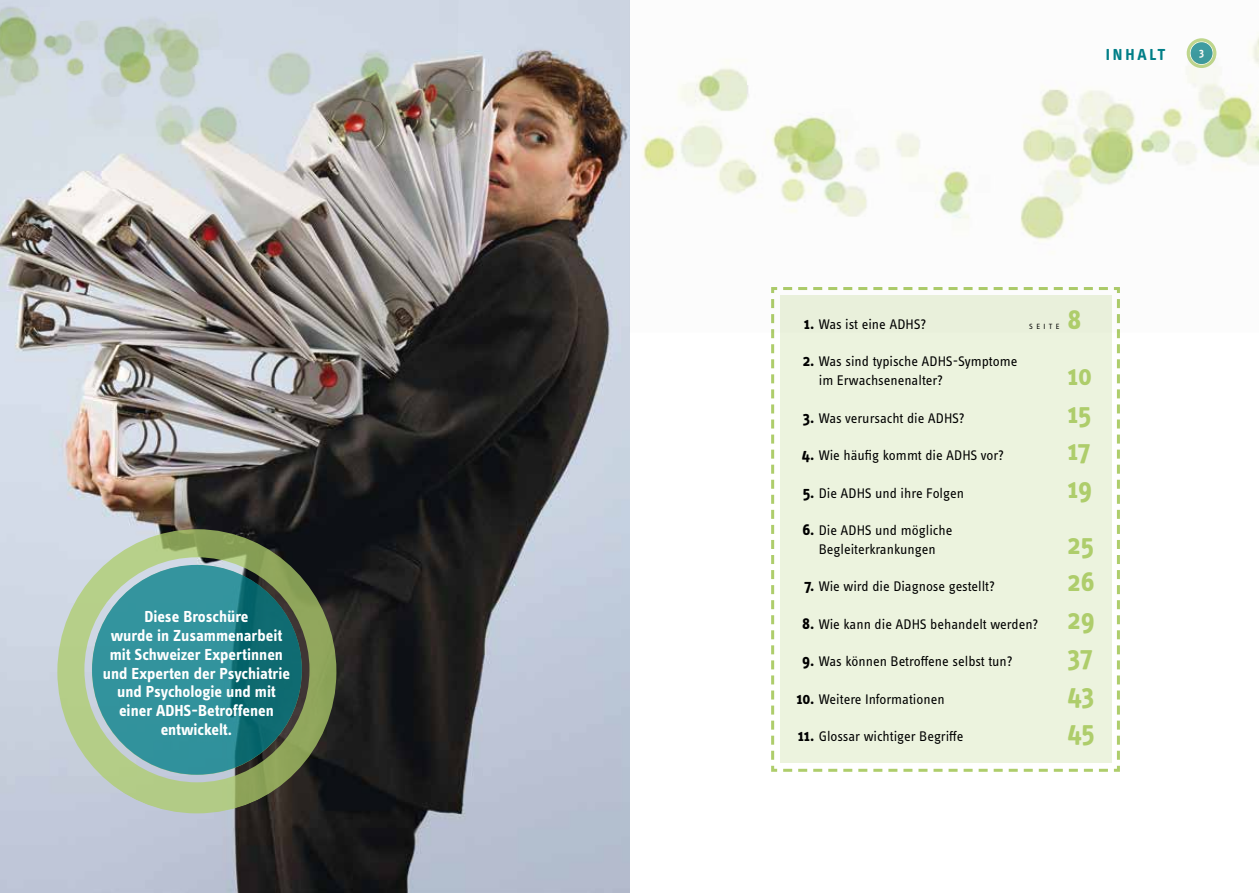
<style>
.page{position:relative;width:1259px;height:893px;background:#fff}
.page>*{position:absolute;margin:0;border:0;box-sizing:border-box;transform-origin:0 0}
.t1{font:700 28.8px "Info OT Text";letter-spacing:-.02em;color:#aecd6b}
.t2{font:700 16.5px/18.8px "Info OT Text";color:#fff;text-align:center}
.t3{font:700 16.5px "Info OT Text";letter-spacing:.17em;color:#007e87}
.t4{font:14.4px/18.8px "Info OT Text";color:#000}
.t5{font:700 11.25px "Info OT Text";color:#fff}
.t6{font:7.8px "Info OT Text";letter-spacing:.435em;color:#000}
.s1{font-weight:700;font-size:16.5px}
.s2{font-weight:700;font-size:28.8px;color:#aecd6b}
</style>
<div class="page">
<img style="left:0;top:0;width:629px;height:893px">
<svg style="left:771px;top:333px;width:349px;height:439px"></svg>
<div style="left:779px;top:296px;width:332px;height:467px;background:#ecf3de"></div>
<svg style="left:57px;top:529px;width:279px;height:284px;background:#619284"></svg>
<img style="left:629px;top:0;width:630px;height:333px">
<img style="left:0;top:0;width:460px;height:302px">
<p class="t2" style="left:103px;top:607px;width:189px">Diese Broschüre<br>wurde in Zusammenarbeit mit Schweizer Expertinnen und Experten der Psychiatrie und Psychologie und mit einer ADHS-Betroffenen entwickelt.</p>
<p class="t3" style="left:1106px;top:44px;width:61px">INHALT</p>
<p class="t5" style="left:1199px;top:45px;width:7px">3</p>
<p class="t4" style="left:804px;top:314px;width:124px"><span class="s1">1.</span> Was ist eine ADHS?</p>
<p class="t6" style="left:1029px;top:321px;width:32px">SEITE</p>
<h1 class="t1" style="left:1067px;top:302px;width:15px">8</h1>
<p class="t4" style="left:819px;top:352px;width:200px;text-indent:-16px"><span class="s1">2.</span> Was sind typische ADHS-Symptome im Erwachsenenalter?</p>
<h1 class="t1" style="left:1067px;top:358px;width:26px">10</h1>
<p class="t4" style="left:803px;top:408px;width:163px"><span class="s1">3.</span> Was verursacht die ADHS?</p>
<h1 class="t1" style="left:1067px;top:395px;width:25px">15</h1>
<p class="t4" style="left:801px;top:446px;width:204px"><span class="s1">4.</span> Wie häufig kommt die ADHS vor?</p>
<h1 class="t1" style="left:1067px;top:433px;width:25px">17</h1>
<p class="t4" style="left:802px;top:483px;width:163px"><span class="s1">5.</span> Die ADHS und ihre Folgen</p>
<h1 class="t1" style="left:1067px;top:470px;width:26px">19</h1>
<p class="t4" style="left:802px;top:521px;width:151px;text-align:center"><span class="s1">6.</span> Die ADHS und mögliche<br>Begleiterkrankungen</p>
<h1 class="t1" style="left:1067px;top:527px;width:28px">25</h1>
<p class="t4" style="left:804px;top:577px;width:192px"><span class="s1">7.</span> Wie wird die Diagnose gestellt?</p>
<h1 class="t1" style="left:1067px;top:564px;width:29px">26</h1>
<p class="t4" style="left:802px;top:614px;width:294px"><span class="s1">8.</span> Wie kann die ADHS behandelt werden? <span class="s2">29</span></p>
<p class="t4" style="left:802px;top:652px;width:212px"><span class="s1">9.</span> Was können Betroffene selbst tun?</p>
<h1 class="t1" style="left:1067px;top:639px;width:27px">37</h1>
<p class="t4" style="left:796px;top:689px;width:150px"><span class="s1">10.</span> Weitere Informationen</p>
<h1 class="t1" style="left:1067px;top:677px;width:28px">43</h1>
<p class="t4" style="left:798px;top:727px;width:167px"><span class="s1">11.</span> Glossar wichtiger Begriffe</p>
<h1 class="t1" style="left:1067px;top:714px;width:29px">45</h1>
</div>
